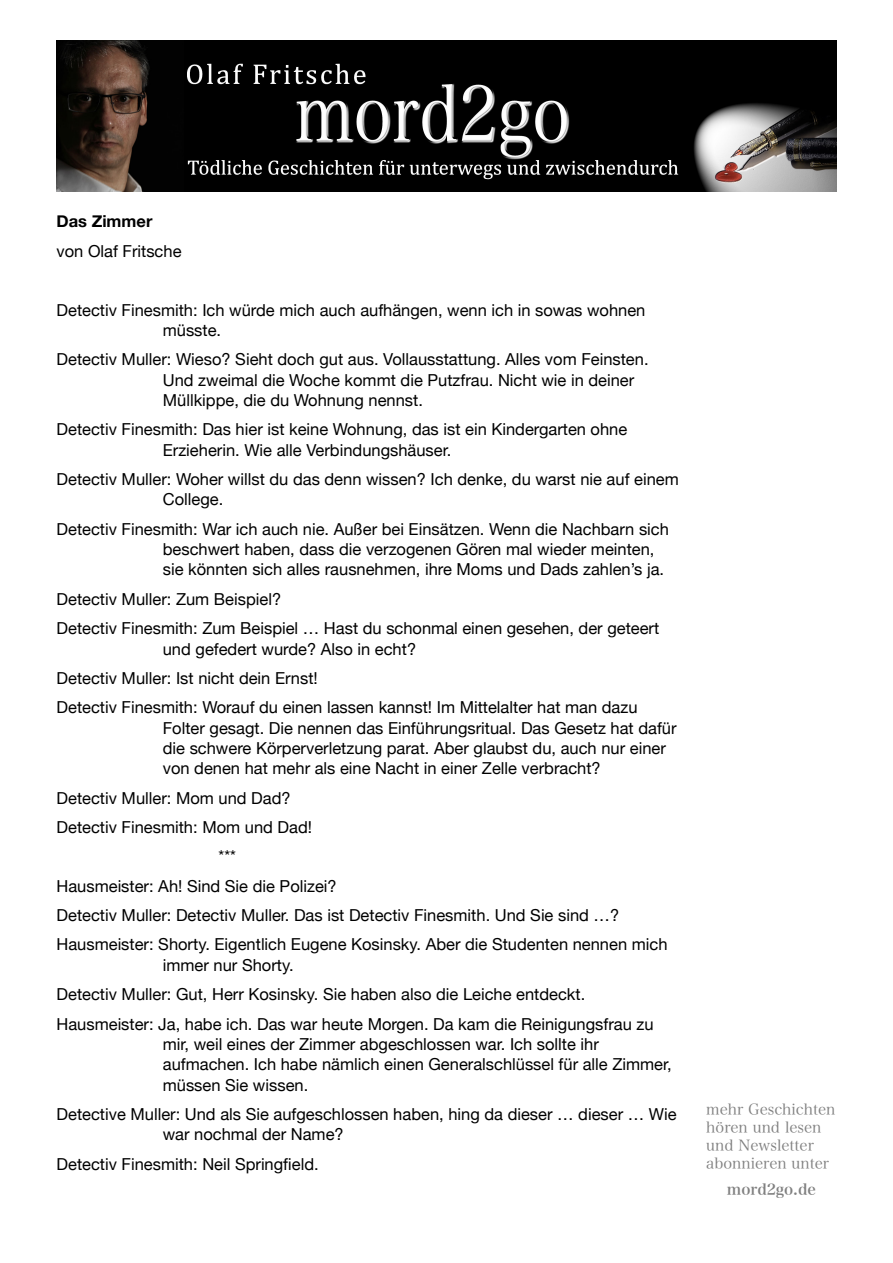
<style>
.page{position:relative;width:893px;height:1263px;background:#fff}
.page>*{position:absolute;margin:0;border:0;box-sizing:border-box;transform-origin:0 0}
.t1{font:16.5px/20.4px "Helvetica Neue";color:#000}
.t2{font:700 16.5px "Helvetica Neue";color:#000}
.t3{font:15px/18px "Hira Min Pro W3";color:#808080}
.t4{font:15px "Hira Min Pro W6";color:#808080}
</style>
<div class="page">
<img style="left:57px;top:41px;width:779px;height:150px">
<p class="t2" style="left:57px;top:211px;width:97px">Das Zimmer</p>
<p class="t1" style="left:57px;top:240px;width:126px">von Olaf Fritsche</p>
<p class="t1" style="left:163px;top:299px;width:484px;text-indent:-106px">Detectiv Finesmith: Ich würde mich auch aufhängen, wenn ich in sowas wohnen müsste.</p>
<p class="t1" style="left:163px;top:349px;width:487px;text-indent:-106px">Detectiv Muller: Wieso? Sieht doch gut aus. Vollausstattung. Alles vom Feinsten.<br>Und zweimal die Woche kommt die Putzfrau. Nicht wie in deiner<br>Müllkippe, die du Wohnung nennst.</p>
<p class="t1" style="left:163px;top:419px;width:466px;text-indent:-106px">Detectiv Finesmith: Das hier ist keine Wohnung, das ist ein Kindergarten ohne<br>Erzieherin. Wie alle Verbindungshäuser.</p>
<p class="t1" style="left:163px;top:469px;width:517px;text-indent:-106px">Detectiv Muller: Woher willst du das denn wissen? Ich denke, du warst nie auf einem<br>College.</p>
<p class="t1" style="left:163px;top:518px;width:508px;text-indent:-106px">Detectiv Finesmith: War ich auch nie. Außer bei Einsätzen. Wenn die Nachbarn sich beschwert haben, dass die verzogenen Gören mal wieder meinten, sie könnten sich alles rausnehmen, ihre Moms und Dads zahlen’s ja.</p>
<p class="t1" style="left:57px;top:584px;width:604px;line-height:29.4px">Detectiv Muller: Zum Beispiel?<br>Detectiv Finesmith: Zum Beispiel … Hast du schonmal einen gesehen, der geteert</p>
<p class="t1" style="left:57px;top:634px;width:582px;line-height:29.4px;text-indent:106px">und gefedert wurde? Also in echt?<br>Detectiv Muller: Ist nicht dein Ernst!<br>Detectiv Finesmith: Worauf du einen lassen kannst! Im Mittelalter hat man dazu</p>
<p class="t1" style="left:163px;top:717px;width:515px">Folter gesagt. Die nennen das Einführungsritual. Das Gesetz hat dafür die schwere Körperverletzung parat. Aber glaubst du, auch nur einer von denen hat mehr als eine Nacht in einer Zelle verbracht?</p>
<p class="t1" style="left:57px;top:787px;width:236px">Detectiv Muller: Mom und Dad?</p>
<p class="t1" style="left:57px;top:817px;width:257px">Detectiv Finesmith: Mom und Dad!</p>
<p class="t1" style="left:219px;top:846px;width:19px">***</p>
<p class="t1" style="left:57px;top:875px;width:282px">Hausmeister: Ah! Sind Sie die Polizei?</p>
<p class="t1" style="left:57px;top:905px;width:564px">Detectiv Muller: Detectiv Muller. Das ist Detectiv Finesmith. Und Sie sind …?</p>
<p class="t1" style="left:57px;top:934px;width:612px">Hausmeister: Shorty. Eigentlich Eugene Kosinsky. Aber die Studenten nennen mich</p>
<p class="t1" style="left:57px;top:950px;width:599px;line-height:29.4px;text-indent:106px">immer nur Shorty.<br>Detectiv Muller: Gut, Herr Kosinsky. Sie haben also die Leiche entdeckt.<br>Hausmeister: Ja, habe ich. Das war heute Morgen. Da kam die Reinigungsfrau zu</p>
<p class="t1" style="left:163px;top:1033px;width:510px">mir, weil eines der Zimmer abgeschlossen war. Ich sollte ihr aufmachen. Ich habe nämlich einen Generalschlüssel für alle Zimmer, müssen Sie wissen.</p>
<p class="t1" style="left:163px;top:1104px;width:515px;text-indent:-106px">Detective Muller: Und als Sie aufgeschlossen haben, hing da dieser … dieser … Wie war nochmal der Name?</p>
<p class="t1" style="left:57px;top:1153px;width:264px">Detectiv Finesmith: Neil Springfield.</p>
<p class="t3" style="left:706px;top:1100px;width:131px">mehr Geschichten hören und lesen und Newsletter abonnieren unter</p>
<p class="t4" style="left:727px;top:1181px;width:90px">mord2go.de</p>
</div>
